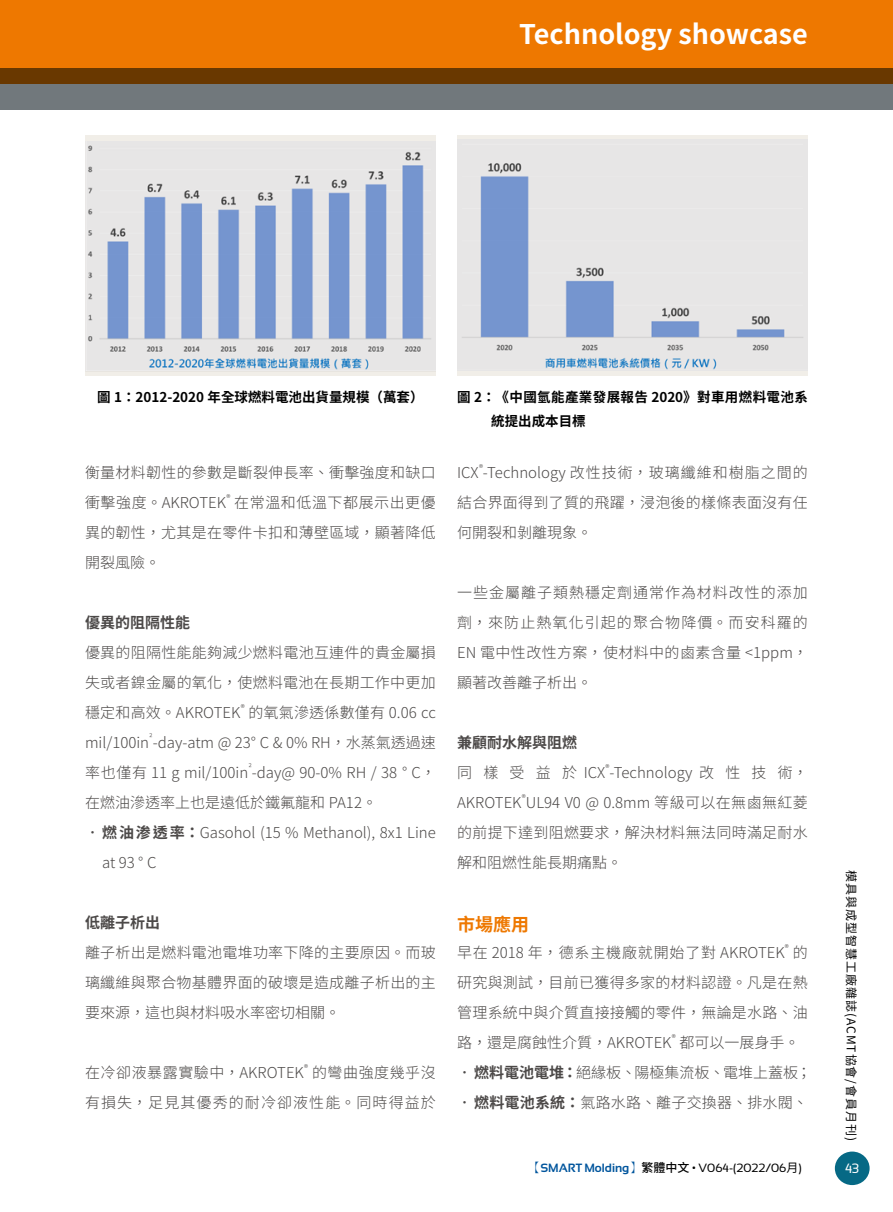
<style>
.page{position:relative;width:893px;height:1212px;background:#fff}
.page>*{position:absolute;margin:0;border:0;box-sizing:border-box;transform-origin:0 0}
.t1{font:700 27px "Noto Sans CJ Ktc";color:#fff}
.t2{font:700 18px "Noto Sans CJ Ktc";color:#ee7800}
.t3{font:300 15px/30px "Noto Sans CJ Ktc";letter-spacing:.02em;color:#4c4948;text-align:justify}
.t4{font:300 15px/30px "Noto Sans CJ Ktc";color:#4c4948;text-align:right}
.t5{font:300 15px/30px "Noto Sans CJ Ktc";letter-spacing:.075em;color:#4c4948;text-align:right}
.t6{font:300 15px "Noto Sans CJ Ktc";letter-spacing:.065em;color:#4c4948}
.t7{font:300 15px "Noto Sans CJ Ktc";letter-spacing:.055em;color:#4c4948}
.t8{font:700 15px "Noto Sans CJ Ktc";color:#4c4948}
.t9{font:700 13.5px/24px "Noto Sans CJ Ktc";letter-spacing:.03em;color:#000}
.t10{font:700 13.5px "Noto Sans CJ Ktc";color:#000}
.t11{font:13.5px "Sansation";color:#fff}
.t12{font:12px "Sansation";color:#000}
.t13{font:12px "Noto Sans CJ Ktc";letter-spacing:.08em;color:#000}
.t14{font:300 8.7px "Noto Sans CJ Ktc";color:#4c4948}
.s1{font-weight:700}
.s2{font-family:"Adobe Ming Std";font-weight:300;color:#00559d}
.s3{font-weight:700;color:#00559d}
.s4{font-family:"Noto Sans CJ Ktc";font-weight:500}
.s5{font-family:"Noto Sans CJ Ktc"}
</style>
<div class="page">
<div style="left:0;top:0;width:893px;height:84px;background:#ee7800"></div>
<svg style="left:0;top:68px;width:893px;height:41px;background:#6d5f4b"></svg>
<div style="left:835px;top:1151px;width:35px;height:34px;background:#066985;border-radius:50%"></div>
<div style="left:457px;top:135px;width:351px;height:240px;background:#e7e6e6"></div>
<img style="left:461px;top:162px;width:343px;height:208px">
<div style="left:85px;top:135px;width:351px;height:240px;background:#f1eee8"></div>
<img style="left:87px;top:145px;width:345px;height:225px">
<h1 class="t1" style="left:519px;top:19px;width:290px">Technology showcase</h1>
<p class="t10" style="left:97px;top:389px;width:328px">圖 1：2012-2020 年全球燃料電池出貨量規模（萬套）</p>
<p class="t9" style="left:491px;top:385px;width:318px;text-indent:-34px">圖 2：《中國氫能產業發展報告 2020》對車用燃料電池系統提出成本目標</p>
<p class="t3" style="left:85px;top:458px;width:352px">衡量材料韌性的參數是斷裂伸長率、衝擊強度和缺口衝擊強度。AKROTEK</p>
<p class="t14" style="left:226px;top:493px;width:5px">®</p>
<p class="t3" style="left:85px;top:488px;width:352px;text-indent:149px">在常溫和低溫下都展示出更優異的韌性，尤其是在零件卡扣和薄壁區域，顯著降低開裂風險。</p>
<p class="t8" style="left:85px;top:614px;width:106px">優異的阻隔性能</p>
<p class="t3" style="left:85px;top:638px;width:352px">優異的阻隔性能能夠減少燃料電池互連件的貴金屬損失或者鎳金屬的氧化，使燃料電池在長期工作中更加穩定和高效。AKROTEK</p>
<p class="t14" style="left:241px;top:703px;width:5px">®</p>
<p class="t4" style="left:85px;top:698px;width:352px">的氧氣滲透係數僅有 0.06 cc<br>mil/100in -day-atm @ 23° C &amp; 0% RH，水蒸氣透過速</p>
<p class="t14" style="left:149px;top:733px;width:5px">²</p>
<p class="t4" style="left:85px;top:758px;width:352px">率也僅有 11 g mil/100in -day@ 90-0% RH / 38 ° C，</p>
<p class="t14" style="left:248px;top:763px;width:5px">²</p>
<p class="t4" style="left:85px;top:788px;width:293px">在燃油滲透率上也是遠低於鐵氟龍和 PA12。</p>
<p class="t4" style="left:102px;top:818px;width:335px;text-align:left;text-indent:-17px"><span class="s1">•燃油渗透率：</span>Gasohol (15 % Methanol), 8x1 Line at 93 ° C</p>
<p class="t8" style="left:85px;top:914px;width:76px">低離子析出</p>
<p class="t3" style="left:85px;top:938px;width:352px">離子析出是燃料電池電堆功率下降的主要原因。而玻璃纖維與聚合物基體界面的破壞是造成離子析出的主要來源，這也與材料吸水率密切相關。</p>
<p class="t3" style="left:85px;top:1058px;width:220px">在冷卻液暴露實驗中，AKROTEK</p>
<p class="t14" style="left:304px;top:1063px;width:5px">®</p>
<p class="t5" style="left:85px;top:1058px;width:352px">的彎曲強度幾乎沒<br>有損失，足見其優秀的耐冷卻液性能。同時得益於</p>
<p class="t14" style="left:479px;top:463px;width:5px">®</p>
<p class="t3" style="left:457px;top:488px;width:352px">結合界面得到了質的飛躍，浸泡後的樣條表面沒有任何開裂和剝離現象。</p>
<p class="t6" style="left:457px;top:464px;width:352px">ICX -Technology 改性技術，玻璃纖維和樹脂之間的</p>
<p class="t3" style="left:457px;top:578px;width:352px">一些金屬離子類熱穩定劑通常作為材料改性的添加劑，來防止熱氧化引起的聚合物降價。而安科羅的EN 電中性改性方案，使材料中的鹵素含量 &lt;1ppm，顯著改善離子析出。</p>
<p class="t8" style="left:457px;top:734px;width:121px">兼顧耐水解與阻燃</p>
<p class="t4" style="left:457px;top:758px;width:352px">同 樣 受 益 於 ICX -Technology 改 性 技 術，</p>
<p class="t14" style="left:606px;top:763px;width:5px">®</p>
<p class="t4" style="left:457px;top:788px;width:352px">AKROTEK UL94 V0 @ 0.8mm 等級可以在無鹵無紅菱</p>
<p class="t14" style="left:522px;top:793px;width:5px">®</p>
<p class="t3" style="left:457px;top:818px;width:352px">的前提下達到阻燃要求，解決材料無法同時滿足耐水解和阻燃性能長期痛點。</p>
<p class="t2" style="left:457px;top:914px;width:73px">市場應用</p>
<p class="t7" style="left:457px;top:944px;width:329px">早在 2018 年，德系主機廠就開始了對 AKROTEK</p>
<p class="t14" style="left:785px;top:943px;width:5px">®</p>
<p class="t3" style="left:457px;top:938px;width:352px;text-indent:336px">的研究與測試，目前已獲得多家的材料認證。凡是在熱管理系統中與介質直接接觸的零件，無論是水路、油路，還是腐蝕性介質，AKROTEK</p>
<p class="t14" style="left:672px;top:1033px;width:5px">®</p>
<p class="t4" style="left:680px;top:1028px;width:121px">都可以一展身手。</p>
<p class="t4" style="left:457px;top:1058px;width:356px"><span class="s1">•燃料電池電堆：</span>絕緣板、陽極集流板、電堆上蓋板；</p>
<p class="t3" style="left:457px;top:1088px;width:352px"><span class="s1">•燃料電池系統：</span>氣路水路、離子交換器、排水閥、</p>
<p class="t12" style="left:529px;top:1161px;width:275px"><span class="s2">【</span><span class="s3">SMART Molding</span><span class="s2">】</span><span class="s4">繁體中文</span> • V064-(2022/06<span class="s5">月</span>)</p>
<p class="t13" style="left:858px;top:870px;width:272px;rotate:90deg">模具與成型智慧工廠雜誌(ACMT協會/會員月刊)</p>
<p class="t11" style="left:845px;top:1161px;width:16px">43</p>
</div>
